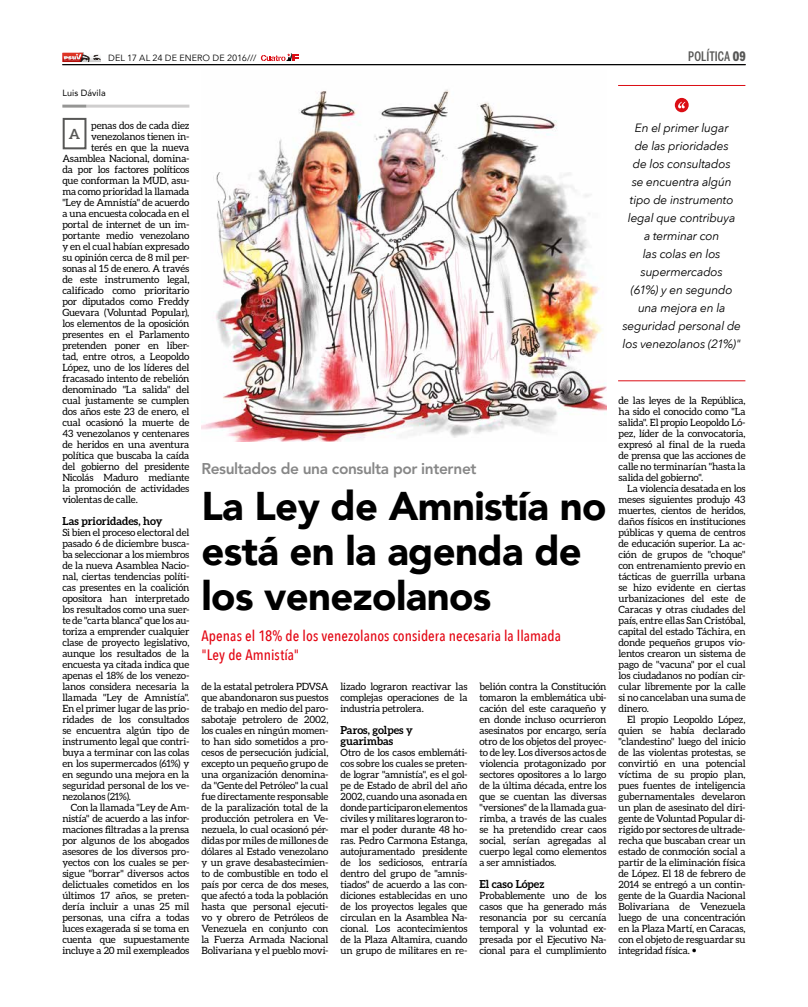
<style>
.page{position:relative;width:808px;height:1007px;background:#fff}
.page>*{position:absolute;margin:0;border:0;box-sizing:border-box;transform-origin:0 0}
.t1{font:900 40px/45px "Avenir";letter-spacing:-.015em;color:#000}
.t2{font:800 15.5px "Avenir LT Std";letter-spacing:-.025em;color:#878787}
.t3{font:500 15px/19px "Avenir Next Condensed";letter-spacing:.005em;color:#e30613}
.t4{font:700 14px "Aleo";color:#575756}
.t5{font:500 13px "Benton Sans Comp";color:#575756}
.t6{font:italic 12px/18px "Avenir Next";letter-spacing:-.02em;color:#000;text-align:center}
.t7{font:700 11px/11px "Aleo";color:#000}
.t8{font:10px/11px "Aleo";letter-spacing:-.015em;color:#000;text-align:justify}
.t9{font:9px "Avenir Next";letter-spacing:.005em;color:#000}
.t10{font:9px "Avenir";letter-spacing:.01em;color:#000}
.s1{font-weight:900}
.s2{font-family:"Avenir Next Condensed";font-weight:700}
</style>
<div class="page">
<hr style="left:62px;top:64px;width:684px;height:1px;background:#000">
<svg style="left:261px;top:53px;width:38px;height:8px"></svg>
<svg style="left:62px;top:53px;width:39px;height:9px"></svg>
<img style="left:201px;top:89px;width:405px;height:352px">
<hr style="left:86px;top:105px;width:103px;height:3px;background:#b3b2b2">
<hr style="left:62px;top:105px;width:24px;height:3px;background:#575756">
<div style="left:63px;top:118px;width:23px;height:31px;border:2px solid #575756"></div>
<hr style="left:618px;top:85px;width:127px;height:1px;background:#db0e15">
<hr style="left:618px;top:380px;width:127px;height:1px;background:#db0e15">
<svg style="left:675px;top:98px;width:14px;height:14px"></svg>
<p class="t9" style="left:108px;top:50px;width:150px">DEL 17 AL 24 DE ENERO DE 2016///</p>
<h3 class="t5" style="left:688px;top:49px;width:59px">POLÍTICA <span class="s1">09</span></h3>
<p class="t10" style="left:62px;top:85px;width:45px">Luis Dávila</p>
<p class="t8" style="left:91px;top:119px;width:100px">penas dos de cada diez</p>
<p class="t8" style="left:91px;top:130px;width:100px">venezolanos tienen in-</p>
<p class="t8" style="left:91px;top:141px;width:100px">terés en que la nueva</p>
<p class="t8" style="left:62px;top:152px;width:129px">Asamblea Nacional, domina-</p>
<p class="t8" style="left:62px;top:163px;width:129px">da por los factores políticos</p>
<p class="t8" style="left:62px;top:174px;width:129px">que conforman la MUD, asu-</p>
<p class="t8" style="left:62px;top:185px;width:129px">ma como prioridad la llamada</p>
<p class="t8" style="left:62px;top:196px;width:129px">"Ley de Amnistía" de acuerdo</p>
<p class="t8" style="left:62px;top:207px;width:129px">a una encuesta colocada en el</p>
<p class="t8" style="left:62px;top:218px;width:129px">portal de internet de un im-</p>
<p class="t8" style="left:62px;top:229px;width:129px">portante medio venezolano</p>
<p class="t8" style="left:62px;top:240px;width:129px">y en el cual habían expresado</p>
<p class="t8" style="left:62px;top:251px;width:129px">su opinión cerca de 8 mil per-</p>
<p class="t8" style="left:62px;top:262px;width:129px">sonas al 15 de enero. A través</p>
<p class="t8" style="left:62px;top:273px;width:129px">de este instrumento legal,</p>
<p class="t8" style="left:62px;top:284px;width:129px">calificado como prioritario</p>
<p class="t8" style="left:62px;top:295px;width:129px">por diputados como Freddy</p>
<p class="t8" style="left:62px;top:306px;width:129px">Guevara (Voluntad Popular),</p>
<p class="t8" style="left:62px;top:317px;width:129px">los elementos de la oposición</p>
<p class="t8" style="left:62px;top:328px;width:129px">presentes en el Parlamento</p>
<p class="t8" style="left:62px;top:339px;width:129px">pretenden poner en liber-</p>
<p class="t8" style="left:62px;top:350px;width:128px">tad, entre otros, a Leopoldo</p>
<p class="t8" style="left:62px;top:361px;width:129px">López, uno de los líderes del</p>
<p class="t8" style="left:62px;top:372px;width:129px">fracasado intento de rebelión</p>
<p class="t8" style="left:62px;top:383px;width:129px">denominado "La salida" del</p>
<p class="t8" style="left:62px;top:394px;width:129px">cual justamente se cumplen</p>
<p class="t8" style="left:62px;top:405px;width:128px">dos años este 23 de enero, el</p>
<p class="t8" style="left:62px;top:416px;width:129px">cual ocasionó la muerte de</p>
<p class="t8" style="left:62px;top:427px;width:129px">43 venezolanos y centenares</p>
<p class="t8" style="left:62px;top:438px;width:129px">de heridos en una aventura</p>
<p class="t8" style="left:62px;top:449px;width:129px">política que buscaba la caída</p>
<p class="t8" style="left:62px;top:460px;width:129px">del gobierno del presidente</p>
<p class="t8" style="left:62px;top:471px;width:129px">Nicolás Maduro mediante</p>
<p class="t8" style="left:62px;top:482px;width:129px">la promoción de actividades</p>
<p class="t8" style="left:62px;top:493px;width:77px">violentas de calle.</p>
<p class="t7" style="left:62px;top:515px;width:102px">Las prioridades, hoy</p>
<p class="t8" style="left:62px;top:526px;width:129px">Si bien el proceso electoral del pasado 6 de diciembre busca&shy;ba seleccionar a los miembros de la nueva Asamblea Nacio&shy;nal, ciertas tendencias políti&shy;cas presentes en la coalición opositora han interpretado los resultados como una suer&shy;te de "carta blanca" que los au&shy;toriza a emprender cualquier clase de proyecto legislativo, aunque los resultados de la encuesta ya citada indica que apenas el 18% de los venezo&shy;lanos considera necesaria la llamada "Ley de Amnistía".<br>En el primer lugar de las prio&shy;ridades de los consultados se encuentra algún tipo de instrumento legal que contri&shy;buya a terminar con las colas en los supermercados (61%) y en segundo una mejora en la seguridad personal de los ve&shy;nezolanos (21%).</p>
<p class="t8" style="left:62px;top:801px;width:129px;text-indent:9px">Con la llamada "Ley de Am&shy;nistía" de acuerdo a las infor&shy;maciones filtradas a la prensa por algunos de los abogados asesores de los diversos pro&shy;yectos con los cuales se per&shy;sigue "borrar" diversos actos delictuales cometidos en los últimos 17 años, se preten&shy;dería incluir a unas 25 mil personas, una cifra a todas luces exagerada si se toma en cuenta que supuestamente incluye a 20 mil exempleados</p>
<h3 class="t4" style="left:69px;top:125px;width:13px">A</h3>
<p class="t6" style="left:622px;top:118px;width:120px">En el primer lugar<br>de las prioridades<br>de los consultados<br>se encuentra algún tipo de instrumento legal que contribuya<br>a terminar con<br>las colas en los supermercados<br>(61%) y en segundo una mejora en la seguridad personal de los venezolanos (21%)"</p>
<p class="t8" style="left:618px;top:394px;width:129px">de las leyes de la República, ha sido el conocido como "La salida". El propio Leopoldo Ló&shy;pez, líder de la convocatoria, expresó al final de la rueda de prensa que las acciones de calle no terminarían "hasta la salida del gobierno".</p>
<p class="t8" style="left:618px;top:482px;width:129px;text-indent:8px">La violencia desatada en los meses siguientes produjo 43 muertes, cientos de heridos, daños físicos en instituciones públicas y quema de centros de educación superior. La ac&shy;ción de grupos de "choque" con entrenamiento previo en tácticas de guerrilla urbana se hizo evidente en ciertas urbanizaciones del este de Caracas y otras ciudades del país, entre ellas San Cristóbal, capital del estado Táchira, en donde pequeños grupos vio&shy;lentos crearon un sistema de pago de "vacuna" por el cual los ciudadanos no podían cir&shy;cular libremente por la calle si no cancelaban una suma de dinero.</p>
<p class="t8" style="left:618px;top:713px;width:129px;text-indent:8px">El propio Leopoldo López, quien se había declarado "clandestino" luego del inicio de las violentas protestas, se convirtió en una potencial víctima de su propio plan, pues fuentes de inteligencia gubernamentales develaron un plan de asesinato del diri&shy;gente de Voluntad Popular di&shy;rigido por sectores de ultrade&shy;recha que buscaban crear un estado de conmoción social a partir de la eliminación física de López. El 18 de febrero de 2014 se entregó a un contin&shy;gente de la Guardia Nacional Bolivariana de Venezuela luego de una concentración en la Plaza Martí, en Caracas, con el objeto de resguardar su integridad física. <span class="s2">•</span></p>
<h2 class="t2" style="left:201px;top:459px;width:277px">Resultados de una consulta por internet</h2>
<h1 class="t1" style="left:201px;top:483px;width:406px">La Ley de Amnistía no está en la agenda de los venezolanos</h1>
<h3 class="t3" style="left:201px;top:626px;width:361px">Apenas el 18% de los venezolanos considera necesaria la llamada "Ley de Amnistía"</h3>
<p class="t8" style="left:201px;top:680px;width:129px">de la estatal petrolera PDVSA que abandonaron sus puestos de trabajo en medio del paro&shy;sabotaje petrolero de 2002, los cuales en ningún momen&shy;to han sido sometidos a pro&shy;cesos de persecución judicial, excepto un pequeño grupo de una organización denomina&shy;da "Gente del Petróleo" la cual fue directamente responsable de la paralización total de la producción petrolera en Ve&shy;nezuela, lo cual ocasionó pér&shy;didas por miles de millones de dólares al Estado venezolano y un grave desabastecimien&shy;to de combustible en todo el país por cerca de dos meses, que afectó a toda la población hasta que personal ejecuti&shy;vo y obrero de Petróleos de Venezuela en conjunto con la Fuerza Armada Nacional Bolivariana y el pueblo movi-</p>
<p class="t8" style="left:340px;top:680px;width:129px">lizado lograron reactivar las complejas operaciones de la industria petrolera.</p>
<p class="t8" style="left:479px;top:680px;width:129px">belión contra la Constitución tomaron la emblemática ubi&shy;cación del este caraqueño y en donde incluso ocurrieron asesinatos por encargo, sería otro de los objetos del proyec&shy;to de ley. Los diversos actos de violencia protagonizado por sectores opositores a lo largo de la última década, entre los que se cuentan las diversas "versiones" de la llamada gua&shy;rimba, a través de las cuales se ha pretendido crear caos social, serían agregadas al cuerpo legal como elementos a ser amnistiados.</p>
<p class="t7" style="left:479px;top:878px;width:66px">El caso López</p>
<p class="t8" style="left:479px;top:889px;width:129px">Probablemente uno de los casos que ha generado más resonancia por su cercanía temporal y la voluntad ex&shy;presada por el Ejecutivo Na&shy;cional para el cumplimiento</p>
<p class="t7" style="left:340px;top:724px;width:74px">Paros, golpes y guarimbas</p>
<p class="t8" style="left:340px;top:746px;width:129px">Otro de los casos emblemáti&shy;cos sobre los cuales se preten&shy;de lograr "amnistía", es el gol&shy;pe de Estado de abril del año 2002, cuando una asonada en donde participaron elementos civiles y militares lograron to&shy;mar el poder durante 48 ho&shy;ras. Pedro Carmona Estanga, autojuramentado presidente de los sediciosos, entraría dentro del grupo de "amnis&shy;tiados" de acuerdo a las con&shy;diciones establecidas en uno de los proyectos legales que circulan en la Asamblea Na&shy;cional. Los acontecimientos de la Plaza Altamira, cuando un grupo de militares en re-</p>
</div>
